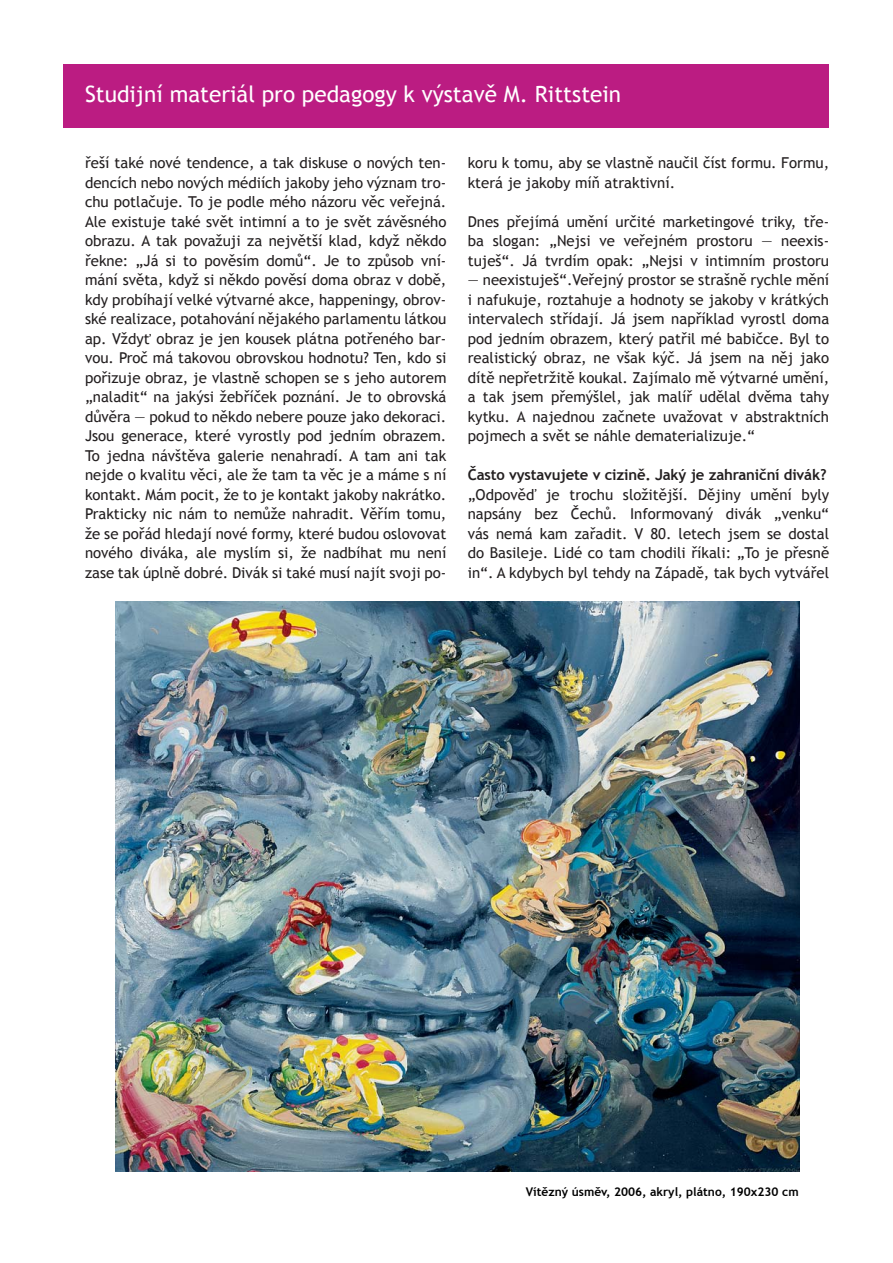
<style>
.page{position:relative;width:893px;height:1263px;background:#fff}
.page>*{position:absolute;margin:0;border:0;box-sizing:border-box;transform-origin:0 0}
.t1{font:22.5px "Trebuchet MS";color:#fff}
.t2{font:15px/19.5px "Trebuchet MS";color:#231f20;text-align:justify}
.t3{font:700 15px "Trebuchet MS";letter-spacing:-.01em;color:#231f20}
.t4{font:700 12px "Trebuchet MS";color:#000}
</style>
<div class="page">
<div style="left:64px;top:64px;width:765px;height:64px;background:#bb1c82"></div>
<img style="left:115px;top:601px;width:684px;height:571px">
<h1 class="t1" style="left:85px;top:81px;width:538px">Studijní materiál pro pedagogy k výstavě M. Rittstein</h1>
<p class="t2" style="left:85px;top:153px;width:363px">řeší také nové tendence, a tak diskuse o nových ten&shy;dencích nebo nových médiích jakoby jeho význam tro&shy;chu potlačuje. To je podle mého názoru věc veřejná.<br>Ale existuje také svět intimní a to je svět závěsného obrazu. A tak považuji za největší klad, když někdo řekne: „Já si to pověsím domů“. Je to způsob vní&shy;mání světa, když si někdo pověsí doma obraz v době, kdy probíhají velké výtvarné akce, happeningy, obrov&shy;ské realizace, potahování nějakého parlamentu látkou ap. Vždyť obraz je jen kousek plátna potřeného bar&shy;vou. Proč má takovou obrovskou hodnotu? Ten, kdo si pořizuje obraz, je vlastně schopen se s jeho autorem „naladit“ na jakýsi žebříček poznání. Je to obrovská důvěra — pokud to někdo nebere pouze jako dekoraci.<br>Jsou generace, které vyrostly pod jedním obrazem.<br>To jedna návštěva galerie nenahradí. A tam ani tak nejde o kvalitu věci, ale že tam ta věc je a máme s ní kontakt. Mám pocit, že to je kontakt jakoby nakrátko.<br>Prakticky nic nám to nemůže nahradit. Věřím tomu, že se pořád hledají nové formy, které budou oslovovat nového diváka, ale myslím si, že nadbíhat mu není zase tak úplně dobré. Divák si také musí najít svoji po-</p>
<p class="t2" style="left:468px;top:153px;width:363px">koru k tomu, aby se vlastně naučil číst formu. Formu, která je jakoby míň atraktivní.</p>
<p class="t2" style="left:468px;top:212px;width:363px">Dnes přejímá umění určité marketingové triky, tře&shy;ba slogan: „Nejsi ve veřejném prostoru — neexis&shy;tuješ“. Já tvrdím opak: „Nejsi v intimním prostoru</p>
<p class="t2" style="left:468px;top:270px;width:363px">— neexistuješ“.Veřejný prostor se strašně rychle mění i nafukuje, roztahuje a hodnoty se jakoby v krátkých intervalech střídají. Já jsem například vyrostl doma pod jedním obrazem, který patřil mé babičce. Byl to realistický obraz, ne však kýč. Já jsem na něj jako dítě nepřetržitě koukal. Zajímalo mě výtvarné umění, a tak jsem přemýšlel, jak malíř udělal dvěma tahy kytku. A najednou začnete uvažovat v abstraktních pojmech a svět se náhle dematerializuje.“</p>
<p class="t3" style="left:468px;top:466px;width:360px">Často vystavujete v cizině. Jaký je zahraniční divák?</p>
<p class="t2" style="left:468px;top:485px;width:363px">„Odpověď je trochu složitější. Dějiny umění byly napsány bez Čechů. Informovaný divák „venku“ vás nemá kam zařadit. V 80. letech jsem se dostal do Basileje. Lidé co tam chodili říkali: „To je přesně in“. A kdybych byl tehdy na Západě, tak bych vytvářel</p>
<p class="t4" style="left:526px;top:1185px;width:275px">Vítězný úsměv, 2006, akryl, plátno, 190x230 cm</p>
</div>
